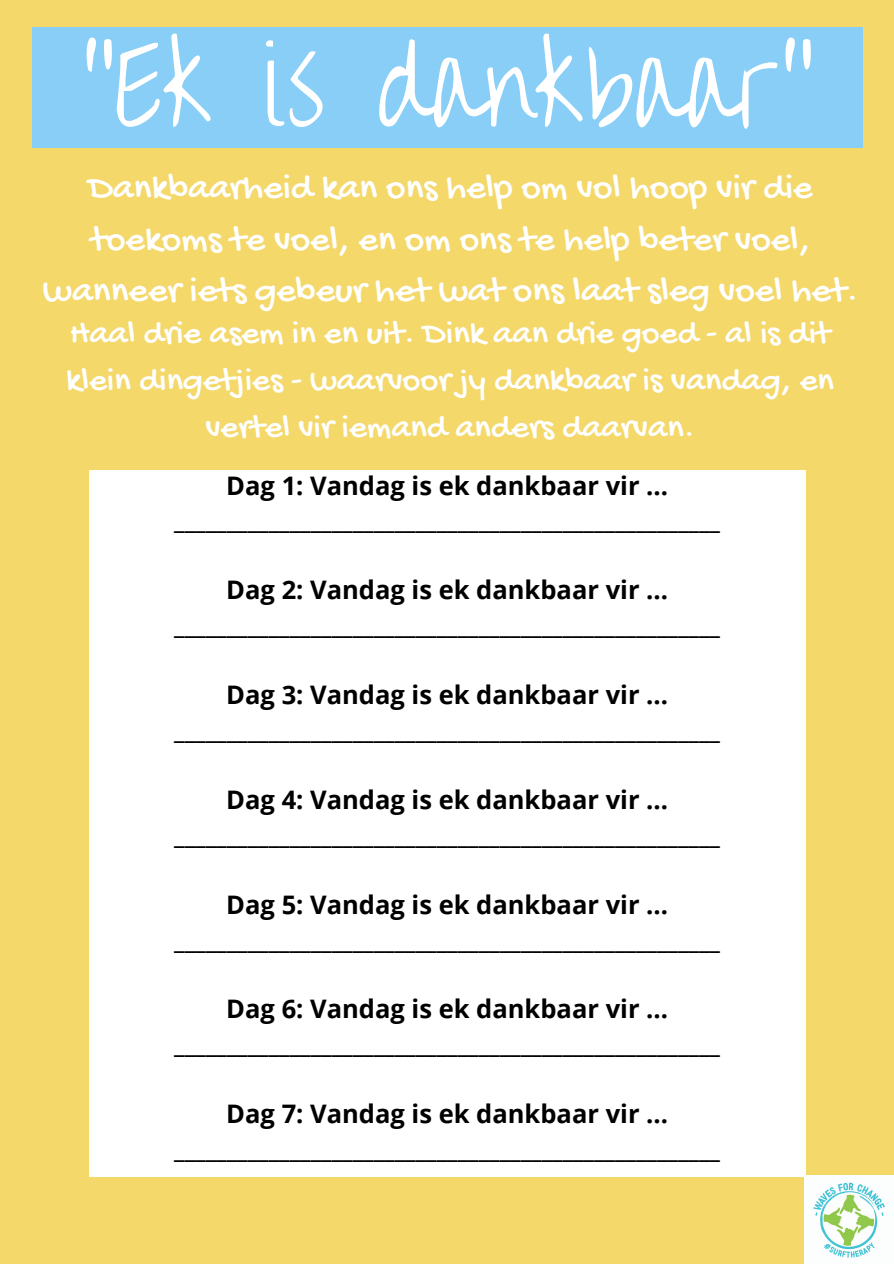
<style>
.page{position:relative;width:894px;height:1264px;background:#fff}
.page>*{position:absolute;margin:0;border:0;box-sizing:border-box;transform-origin:0 0}
.t1{font:105.15px "Overthe Rainbow";color:#fff}
.t2{font:37.5px/51.8px "Gochi Hand";color:#fff;text-align:center}
.t3{font:34.5px/47.2px "Gochi Hand";color:#fff;text-align:center}
.t4{font:700 25.5px/35px "Open Sans";color:#000;text-align:center}
</style>
<div class="page">
<div style="left:0;top:0;width:893px;height:1263px;background:#f4d86a"></div>
<div style="left:32px;top:27px;width:829px;height:120px;background:#89cef6"></div>
<div style="left:89px;top:470px;width:716px;height:706px;background:#fff"></div>
<img style="left:804px;top:1175px;width:89px;height:88px">
<h1 class="t1" style="left:83px;top:29px;width:732px">"Ek is dankbaar"</h1>
<h2 class="t2" style="left:43px;top:164px;width:816px">Dankbaarheid kan ons help om vol hoop vir die toekoms te voel, en om ons te help beter voel, wanneer iets gebeur het wat ons laat sleg voel het.</h2>
<h3 class="t3" style="left:66px;top:312px;width:769px">Haal drie asem in en uit. Dink aan drie goed - al is dit klein dingetjies - waarvoor jy dankbaar is vandag, en vertel vir iemand anders daarvan.</h3>
<p class="t4" style="left:174px;top:467px;width:547px">Dag 1: Vandag is ek dankbaar vir ... ____________________________________________________</p>
<p class="t4" style="left:174px;top:572px;width:547px">Dag 2: Vandag is ek dankbaar vir ... ____________________________________________________</p>
<p class="t4" style="left:174px;top:676px;width:547px">Dag 3: Vandag is ek dankbaar vir ... ____________________________________________________</p>
<p class="t4" style="left:174px;top:781px;width:547px">Dag 4: Vandag is ek dankbaar vir ... ____________________________________________________</p>
<p class="t4" style="left:174px;top:886px;width:547px">Dag 5: Vandag is ek dankbaar vir ... ____________________________________________________</p>
<p class="t4" style="left:174px;top:990px;width:547px">Dag 6: Vandag is ek dankbaar vir ... ____________________________________________________</p>
<p class="t4" style="left:174px;top:1095px;width:547px">Dag 7: Vandag is ek dankbaar vir ... ____________________________________________________</p>
</div>
